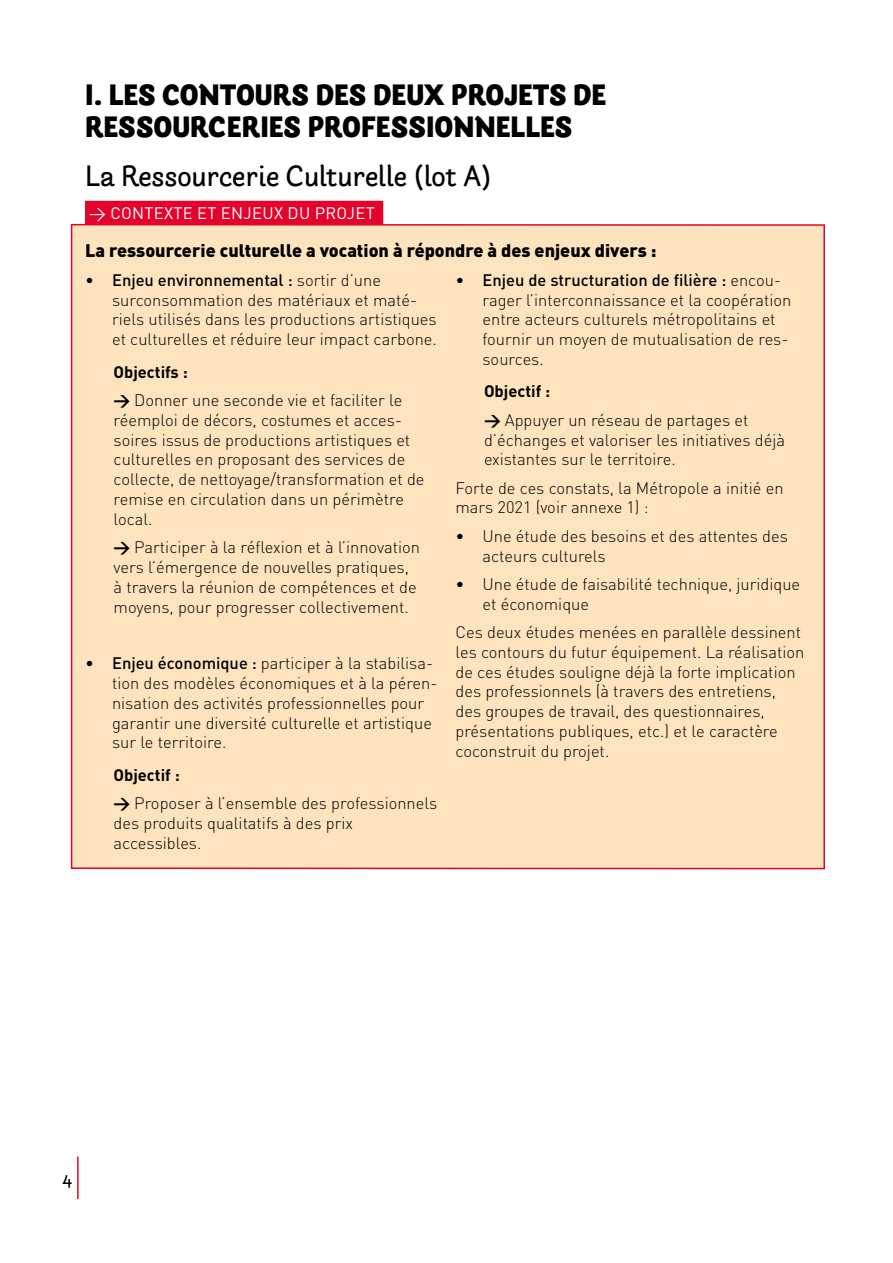
<style>
.page{position:relative;width:893px;height:1263px;background:#fff}
.page>*{position:absolute;margin:0;border:0;box-sizing:border-box;transform-origin:0 0}
.t1{font:800 27px/31.5px "Arlette";letter-spacing:-.005em;color:#000}
.t2{font:27px "Arlette";letter-spacing:-.01em;color:#000}
.t3{font:900 18px "DIN Pro";color:#000}
.t4{font:300 16.5px/19.8px "DIN Pro";color:#000}
.t5{font:700 16.5px "DIN Pro";color:#000}
.t6{font:16.5px "DIN Pro";letter-spacing:.02em;color:#fff}
.t7{font:16.5px "Arlette";color:#000}
.s1{font-weight:500}
.s2{font-weight:700}
</style>
<div class="page">
<hr style="left:77px;top:1156px;width:2px;height:43px;background:#e4032c">
<div style="left:72px;top:225px;width:752px;height:644px;background:#fee4be"></div>
<div style="left:85px;top:201px;width:298px;height:24px;background:#e4032c"></div>
<h1 class="t1" style="left:85px;top:80px;width:523px">I. LES CONTOURS DES DEUX PROJETS DE<br>RESSOURCERIES PROFESSIONNELLES</h1>
<h1 class="t2" style="left:85px;top:161px;width:408px">La Ressourcerie Culturelle (lot A)</h1>
<p class="t6" style="left:89px;top:200px;width:287px">→ CONTEXTE ET ENJEUX DU PROJET</p>
<p class="t3" style="left:85px;top:235px;width:573px">La ressourcerie culturelle a vocation à répondre à des enjeux divers :</p>
<p class="t4" style="left:112px;top:268px;width:326px;text-indent:-27px">• <span class="s1">Enjeu environnemental :</span> sortir d’une surconsommation des matériaux et maté&shy;riels utilisés dans les productions artistiques et culturelles et réduire leur impact carbone.</p>
<p class="t5" style="left:114px;top:358px;width:76px">Objectifs :</p>
<p class="t4" style="left:114px;top:389px;width:313px"><span class="s2">→</span> Donner une seconde vie et faciliter le réemploi de décors, costumes et acces&shy;soires issus de productions artistiques et culturelles en proposant des services de collecte, de nettoyage/transformation et de remise en circulation dans un périmètre local.</p>
<p class="t4" style="left:114px;top:536px;width:308px"><span class="s2">→</span> Participer à la réflexion et à l’innovation vers l’émergence de nouvelles pratiques, à travers la réunion de compétences et de moyens, pour progresser collectivement.</p>
<p class="t4" style="left:482px;top:268px;width:310px;text-indent:-27px">• <span class="s1">Enjeu de structuration de filière :</span> encou&shy;rager l’interconnaissance et la coopération entre acteurs culturels métropolitains et fournir un moyen de mutualisation de res&shy;sources.</p>
<p class="t5" style="left:484px;top:378px;width:68px">Objectif :</p>
<p class="t4" style="left:484px;top:408px;width:303px"><span class="s2">→</span> Appuyer un réseau de partages et d’échanges et valoriser les initiatives déjà existantes sur le territoire.</p>
<p class="t4" style="left:455px;top:476px;width:330px">Forte de ces constats, la Métropole a initié en mars 2021 (voir annexe 1) :</p>
<p class="t4" style="left:482px;top:524px;width:307px;text-indent:-27px">• Une étude des besoins et des attentes des acteurs culturels</p>
<p class="t4" style="left:482px;top:573px;width:319px;text-indent:-27px">• Une étude de faisabilité technique, juridique et économique</p>
<p class="t4" style="left:455px;top:621px;width:350px">Ces deux études menées en parallèle dessinent les contours du futur équipement. La réalisation de ces études souligne déjà la forte implication des professionnels (à travers des entretiens, des groupes de travail, des questionnaires, présentations publiques, etc.) et le caractère coconstruit du projet.</p>
<p class="t4" style="left:112px;top:652px;width:327px;text-indent:-27px">• <span class="s1">Enjeu économique :</span> participer à la stabilisa&shy;tion des modèles économiques et à la péren&shy;nisation des activités professionnelles pour garantir une diversité culturelle et artistique sur le territoire.</p>
<p class="t5" style="left:114px;top:761px;width:68px">Objectif :</p>
<p class="t4" style="left:114px;top:792px;width:325px"><span class="s2">→</span> Proposer à l’ensemble des professionnels des produits qualitatifs à des prix accessibles.</p>
<p class="t7" style="left:62px;top:1169px;width:11px">4</p>
</div>
